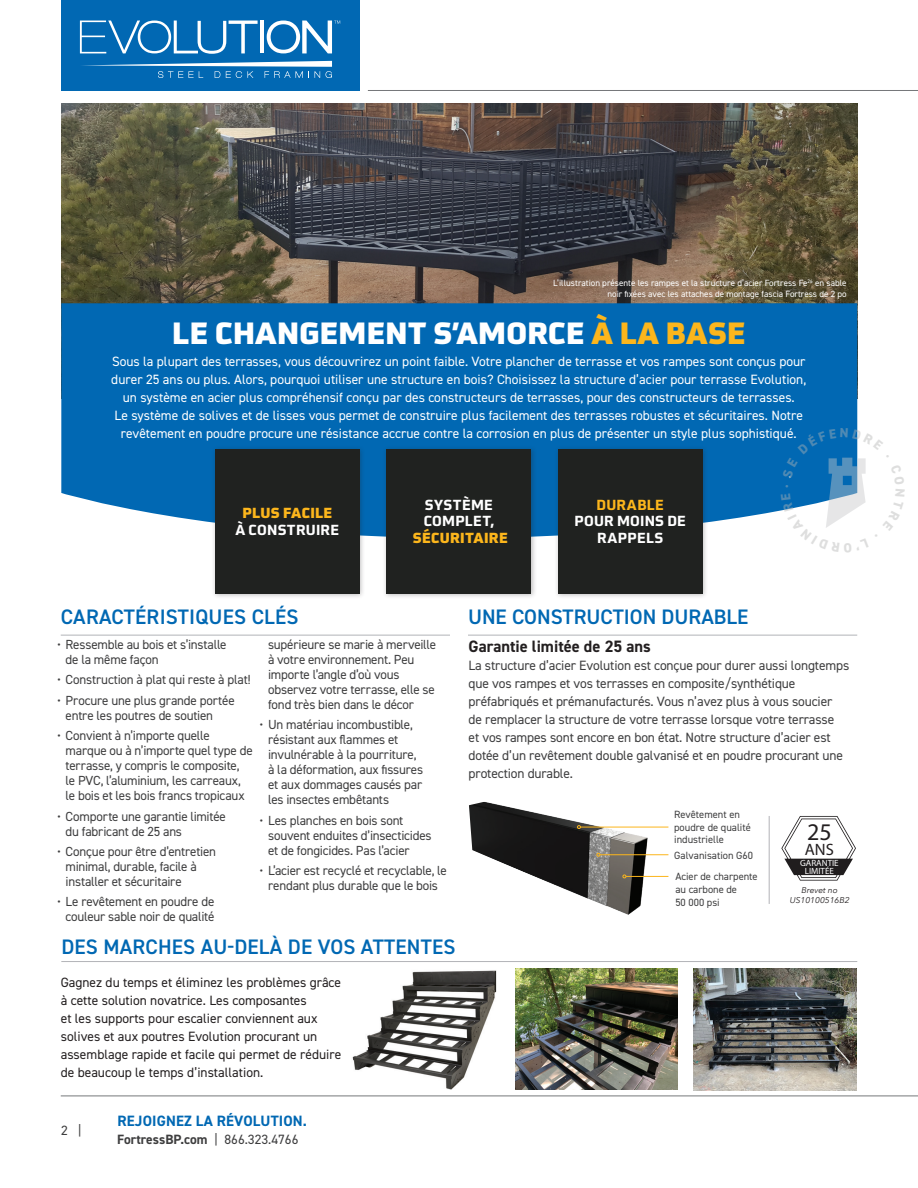
<style>
.page{position:relative;width:918px;height:1188px;background:#fff}
.page>*{position:absolute;margin:0;border:0;box-sizing:border-box;transform-origin:0 0}
.t1{font:900 30px "Utility Pro";letter-spacing:.01em;color:#fff}
.t2{font:24px "Myriad Pro";color:#231f20}
.t3{font:600 21px "DIN2014";letter-spacing:.01em;color:#0168b3}
.t4{font:700 16.5px "DIN2014";color:#231f20}
.t5{font:16.5px "Myriad Pro";color:#231f20}
.t6{font:700 15px "DIN2014";letter-spacing:.01em;color:#0168b3}
.t7{font:700 14.25px/16.5px "Utility Pro";letter-spacing:.02em;color:#fff}
.t8{font:900 14.25px "Utility Pro";letter-spacing:.02em;color:#fcb61c}
.t9{font:700 14.25px "Utility Pro";letter-spacing:.02em;color:#fcb61c}
.t10{font:13.5px/18px "DIN2014";color:#fff;text-align:center}
.t11{font:13.5px/18px "DIN2014";letter-spacing:-.01em;color:#3e3e3f}
.t12{font:13.5px/18px "DIN2014";color:#231f20}
.t13{font:700 13.5px "DIN2014";color:#3e3e3f}
.t14{font:13.2px/15px "DIN2014";letter-spacing:-.015em;color:#3e3e3f}
.t15{font:10.5px/12.6px "DIN2014";color:#3e3e3f}
.t16{font:9px/10.8px "DIN2014";color:#fff;text-align:right}
.t17{font:9px/7.8px "Myriad Pro";color:#fff;text-align:center}
.t18{font:italic 8.4px/10.1px "Avenir Next";color:#231f20;text-align:center}
.s1{color:#fcb61c}
.s2{font-weight:400}
</style>
<div class="page">
<hr style="left:61px;top:1096px;width:857px;height:1px;background:#76787b">
<div style="left:61px;top:0;width:298px;height:91px;background:#0168b3"></div>
<hr style="left:368px;top:90px;width:550px;height:1px;background:#76787b">
<svg style="left:80px;top:21px;width:178px;height:33px"></svg>
<hr style="left:260px;top:21px;width:4px;height:32px;background:#fff">
<svg style="left:82px;top:61px;width:250px;height:17px"></svg>
<svg style="left:267px;top:21px;width:73px;height:32px"></svg>
<img style="left:61px;top:103px;width:796px;height:200px">
<div style="left:61px;top:303px;width:796px;height:234px;background:#0168b3"></div>
<hr style="left:61px;top:635px;width:389px;height:1px;background:#b2b3b7">
<hr style="left:468px;top:635px;width:389px;height:1px;background:#b2b3b7">
<hr style="left:61px;top:961px;width:796px;height:1px;background:#b2b3b7">
<div style="left:211px;top:445px;width:155px;height:154px;background:#231f20;opacity:.3"></div>
<div style="left:215px;top:449px;width:145px;height:144px;background:#202220"></div>
<div style="left:383px;top:445px;width:154px;height:154px;background:#231f20;opacity:.3"></div>
<div style="left:387px;top:449px;width:144px;height:144px;background:#202220"></div>
<div style="left:554px;top:445px;width:155px;height:154px;background:#231f20;opacity:.3"></div>
<div style="left:558px;top:449px;width:144px;height:144px;background:#202220"></div>
<img style="left:469px;top:802px;width:179px;height:113px">
<hr style="left:626px;top:876px;width:42px;height:1px;background:#fcb61c">
<hr style="left:600px;top:854px;width:68px;height:1px;background:#fcb61c">
<svg style="left:597px;top:853px;width:3px;height:4px"></svg>
<hr style="left:580px;top:827px;width:88px;height:1px;background:#fcb61c">
<svg style="left:577px;top:825px;width:4px;height:4px"></svg>
<svg style="left:781px;top:816px;width:75px;height:65px"></svg>
<hr style="left:769px;top:816px;width:1px;height:88px;background:#b2b3b7">
<img style="left:352px;top:970px;width:145px;height:120px">
<img style="left:516px;top:969px;width:161px;height:121px">
<img style="left:694px;top:969px;width:162px;height:121px">
<svg style="left:781px;top:428px;width:85px;height:109px"></svg>
<p class="t16" style="left:553px;top:277px;width:295px">L’illustration présente les rampes et la structure d’acier Fortress Fe<sup>26</sup> en sable noir fixées avec les attaches de montage fascia Fortress de 2 po</p>
<h1 class="t1" style="left:172px;top:307px;width:575px">LE CHANGEMENT S’AMORCE <span class="s1">À LA BASE</span></h1>
<p class="t10" style="left:111px;top:352px;width:696px">Sous la plupart des terrasses, vous découvrirez un point faible. Votre plancher de terrasse et vos rampes sont conçus pour durer 25 ans ou plus. Alors, pourquoi utiliser une structure en bois? Choisissez la structure d’acier pour terrasse Evolution, un système en acier plus compréhensif conçu par des constructeurs de terrasses, pour des constructeurs de terrasses.<br>Le système de solives et de lisses vous permet de construire plus facilement des terrasses robustes et sécuritaires. Notre revêtement en poudre procure une résistance accrue contre la corrosion en plus de présenter un style plus sophistiqué.</p>
<p class="t8" style="left:242px;top:500px;width:92px">PLUS FACILE</p>
<p class="t7" style="left:235px;top:520px;width:105px">À CONSTRUIRE</p>
<p class="t7" style="left:424px;top:495px;width:72px">SYSTÈME<br>COMPLET,</p>
<p class="t8" style="left:413px;top:525px;width:96px">SÉCURITAIRE</p>
<p class="t9" style="left:596px;top:493px;width:69px">DURABLE</p>
<p class="t7" style="left:574px;top:512px;width:113px;text-align:center">POUR MOINS DE<br>RAPPELS</p>
<h3 class="t3" style="left:61px;top:603px;width:239px">CARACTÉRISTIQUES CLÉS</h3>
<h3 class="t3" style="left:468px;top:603px;width:282px">UNE CONSTRUCTION DURABLE</h3>
<p class="t14" style="left:66px;top:637px;width:163px;text-indent:-9px">• Ressemble au bois et s’installe de la même façon</p>
<p class="t14" style="left:57px;top:672px;width:195px">• Construction à plat qui reste à plat!</p>
<p class="t14" style="left:66px;top:693px;width:171px;text-indent:-9px">• Procure une plus grande portée entre les poutres de soutien</p>
<p class="t14" style="left:66px;top:728px;width:189px;text-indent:-9px">• Convient à n’importe quelle marque ou à n’importe quel type de terrasse, y compris le composite,<br>le PVC, l’aluminium, les carreaux, le bois et les bois francs tropicaux</p>
<p class="t14" style="left:66px;top:808px;width:162px;text-indent:-9px">• Comporte une garantie limitée du fabricant de 25 ans</p>
<p class="t14" style="left:66px;top:844px;width:152px;text-indent:-9px">• Conçue pour être d’entretien minimal, durable, facile à installer et sécuritaire</p>
<p class="t14" style="left:57px;top:894px;width:159px;text-align:right">• Le revêtement en poudre de couleur sable noir de qualité</p>
<p class="t14" style="left:268px;top:637px;width:170px">supérieure se marie à merveille à votre environnement. Peu importe l’angle d’où vous observez votre terrasse, elle se fond très bien dans le décor</p>
<p class="t14" style="left:268px;top:717px;width:157px;text-indent:-9px">• Un matériau incombustible, résistant aux flammes et invulnérable à la pourriture, à la déformation, aux fissures et aux dommages causés par les insectes embêtants</p>
<p class="t14" style="left:268px;top:812px;width:165px;text-indent:-9px">• Les planches en bois sont souvent enduites d’insecticides et de fongicides. Pas l’acier</p>
<p class="t14" style="left:260px;top:863px;width:189px;text-align:center">• L’acier est recyclé et recyclable, le rendant plus durable que le bois</p>
<h3 class="t3" style="left:61px;top:933px;width:396px">DES MARCHES AU-DELÀ DE VOS ATTENTES</h3>
<p class="t12" style="left:61px;top:973px;width:282px">Gagnez du temps et éliminez les problèmes grâce à cette solution novatrice. Les composantes<br>et les supports pour escalier conviennent aux solives et aux poutres Evolution procurant un assemblage rapide et facile qui permet de réduire de beaucoup le temps d’installation.</p>
<p class="t11" style="left:61px;top:1121px;width:22px">2 |</p>
<p class="t6" style="left:117px;top:1111px;width:191px">REJOIGNEZ LA RÉVOLUTION.</p>
<p class="t13" style="left:117px;top:1131px;width:183px">FortressBP.com <span class="s2">| 866.323.4766</span></p>
<p class="t4" style="left:469px;top:635px;width:184px">Garantie limitée de 25 ans</p>
<p class="t11" style="left:469px;top:656px;width:382px">La structure d’acier Evolution est conçue pour durer aussi longtemps que vos rampes et vos terrasses en composite/synthétique préfabriqués et prémanufacturés. Vous n’avez plus à vous soucier<br>de remplacer la structure de votre terrasse lorsque votre terrasse<br>et vos rampes sont encore en bon état. Notre structure d’acier est dotée d’un revêtement double galvanisé et en poudre procurant une protection durable.</p>
<p class="t15" style="left:674px;top:808px;width:78px">Revêtement en poudre de qualité industrielle</p>
<p class="t15" style="left:674px;top:844px;width:85px;line-height:21.8px">Galvanisation G60<br>Acier de charpente</p>
<p class="t15" style="left:675px;top:883px;width:63px">au carbone de<br>50 000 psi</p>
<p class="t18" style="left:790px;top:884px;width:61px">Brevet no<br>US10100516B2</p>
<h2 class="t2" style="left:807px;top:818px;width:26px">25</h2>
<p class="t5" style="left:805px;top:840px;width:31px">ANS</p>
<p class="t17" style="left:800px;top:859px;width:40px">GARANTIE<br>LIMITÉE</p>
</div>
